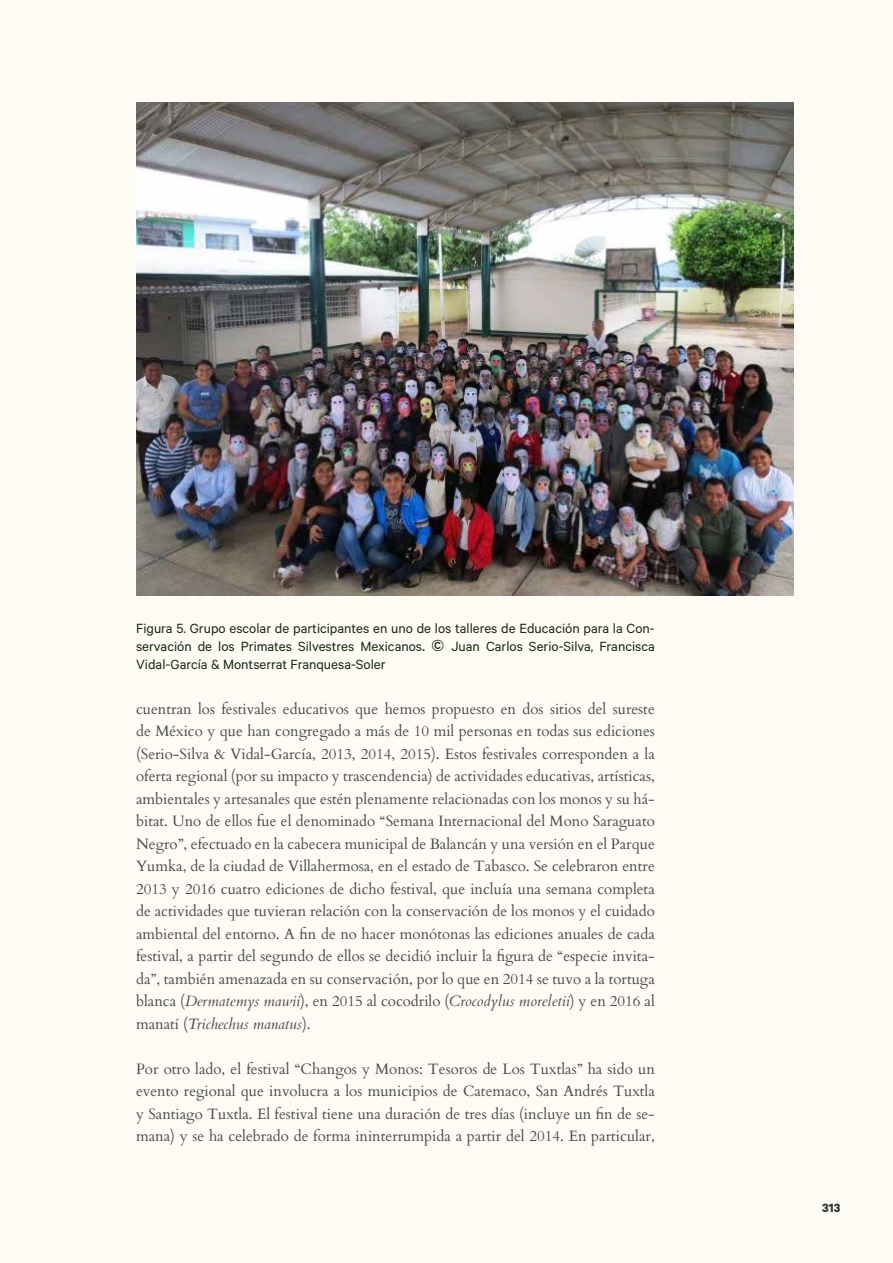
<style>
.page{position:relative;width:893px;height:1263px;background:#fdfbf3}
.page>*{position:absolute;margin:0;border:0;box-sizing:border-box;transform-origin:0 0}
.t1{font:15px/22.5px "Cardo";color:#4a4a49;text-align:justify}
.t2{font:15px/18px "Calibre";color:#182a0e;text-align:justify}
.t3{font:700 13.5px "Calibre";color:#303d37}
.s1{font-size:18px}
.s2{font-style:italic}
</style>
<div class="page">
<img style="left:136px;top:102px;width:658px;height:493px">
<p class="t2" style="left:136px;top:618px;width:520px">Figura 5. Grupo escolar de participantes en uno de los talleres de Educación para la Con&shy;servación de los Primates Silvestres Mexicanos<span class="s1">. ©</span> Juan Carlos Serio-Silva, Francisca Vidal-García &amp; Montserrat Franquesa-Soler</p>
<p class="t1" style="left:136px;top:696px;width:520px">cuentran los festivales educativos que hemos propuesto en dos sitios del sureste de México y que han congregado a más de 10 mil personas en todas sus ediciones (Serio-Silva &amp; Vidal-García, 2013, 2014, 2015). Estos festivales corresponden a la oferta regional (por su impacto y trascendencia) de actividades educativas, artísticas, ambientales y artesanales que estén plenamente relacionadas con los monos y su há&shy;bitat. Uno de ellos fue el denominado “Semana Internacional del Mono Saraguato Negro”, efectuado en la cabecera municipal de Balancán y una versión en el Parque Yumka, de la ciudad de Villahermosa, en el estado de Tabasco. Se celebraron entre 2013 y 2016 cuatro ediciones de dicho festival, que incluía una semana completa de actividades que tuvieran relación con la conservación de los monos y el cuidado ambiental del entorno. A fin de no hacer monótonas las ediciones anuales de cada festival, a partir del segundo de ellos se decidió incluir la figura de “especie invita&shy;da”, también amenazada en su conservación, por lo que en 2014 se tuvo a la tortuga blanca (<span class="s2">Dermatemys mawii</span>), en 2015 al cocodrilo (<span class="s2">Crocodylus moreletii</span>) y en 2016 al manatí (<span class="s2">Trichechus manatus</span>).</p>
<p class="t1" style="left:136px;top:1056px;width:520px">Por otro lado, el festival “Changos y Monos: Tesoros de Los Tuxtlas” ha sido un evento regional que involucra a los municipios de Catemaco, San Andrés Tuxtla y Santiago Tuxtla. El festival tiene una duración de tres días (incluye un fin de se&shy;mana) y se ha celebrado de forma ininterrumpida a partir del 2014. En particular,</p>
<p class="t3" style="left:822px;top:1200px;width:20px">313</p>
</div>
